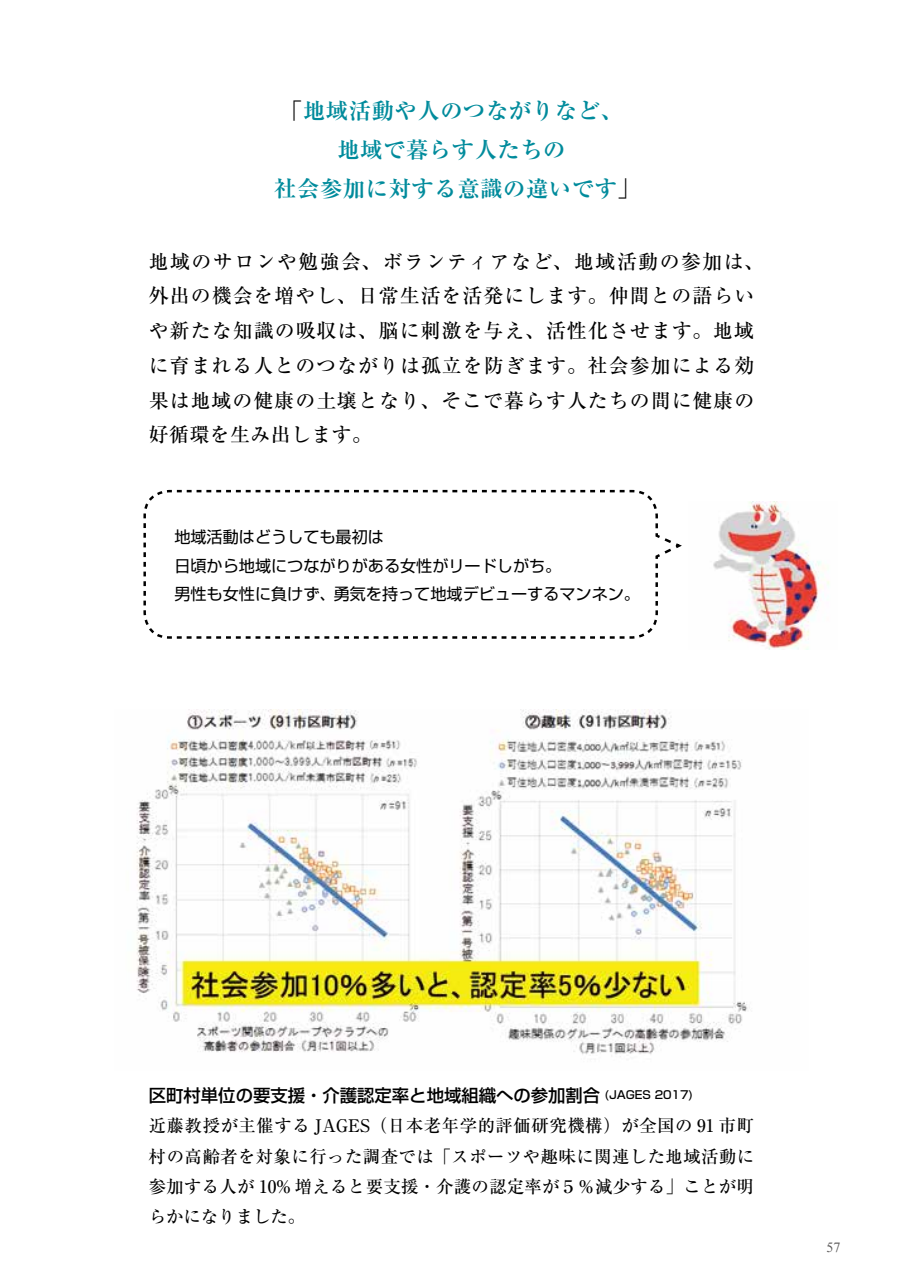
<style>
.page{position:relative;width:903px;height:1275px;background:#fff}
.page>*{position:absolute;margin:0;border:0;box-sizing:border-box;transform-origin:0 0}
.t1{font:700 22.4px/39px "Ryumin Pr 6";letter-spacing:.025em;color:#008b9c;text-align:center}
.t2{font:500 19.78px/34.6px "Ryumin Pr 6";letter-spacing:.055em;color:#000}
.t3{font:500 17.32px/30.4px "Ryumin Pr 6";letter-spacing:.02em;color:#000;text-align:justify}
.t4{font:500 17.32px "Shin Go Pr 6";color:#000}
.t5{font:16.1px/28.2px "Shin Go Pr 6";color:#000}
.t6{font:14px "Times New Roman";color:#595757}
.s1{color:#000}
.s2{font-size:11.2px}
</style>
<div class="page">
<svg style="left:143px;top:489px;width:539px;height:150px"></svg>
<img style="left:136px;top:709px;width:612px;height:348px">
<img style="left:713px;top:501px;width:116px;height:149px">
<p class="t1" style="left:274px;top:90px;width:367px"><span class="s1">「</span>地域活動や人のつながりなど、地域で暮らす人たちの<br>社会参加に対する意識の違いです<span class="s1">」</span></p>
<p class="t2" style="left:149px;top:243px;width:617px">地域のサロンや勉強会、ボランティアなど、地域活動の参加は、外出の機会を増やし、日常生活を活発にします。仲間との語らいや新たな知識の吸収は、脳に刺激を与え、活性化させます。地域に育まれる人とのつながりは孤立を防ぎます。社会参加による効果は地域の健康の土壌となり、そこで暮らす人たちの間に健康の好循環を生み出します。</p>
<p class="t5" style="left:174px;top:522px;width:467px">地域活動はどうしても最初は<br>日頃から地域につながりがある女性がリードしがち。<br>男性も女性に負けず、勇気を持って地域デビューするマンネン。</p>
<p class="t4" style="left:149px;top:1081px;width:546px">区町村単位の要支援・介護認定率と地域組織への参加割合 <span class="s2">(JAGES 2017)</span></p>
<p class="t3" style="left:149px;top:1110px;width:607px">近藤教授が主催する JAGES（日本老年学的評価研究機構）が全国の 91 市町村の高齢者を対象に行った調査では「スポーツや趣味に関連した地域活動に参加する人が 10% 増えると要支援・介護の認定率が５％減少する」ことが明らかになりました。</p>
<p class="t6" style="left:826px;top:1238px;width:15px">57</p>
</div>
